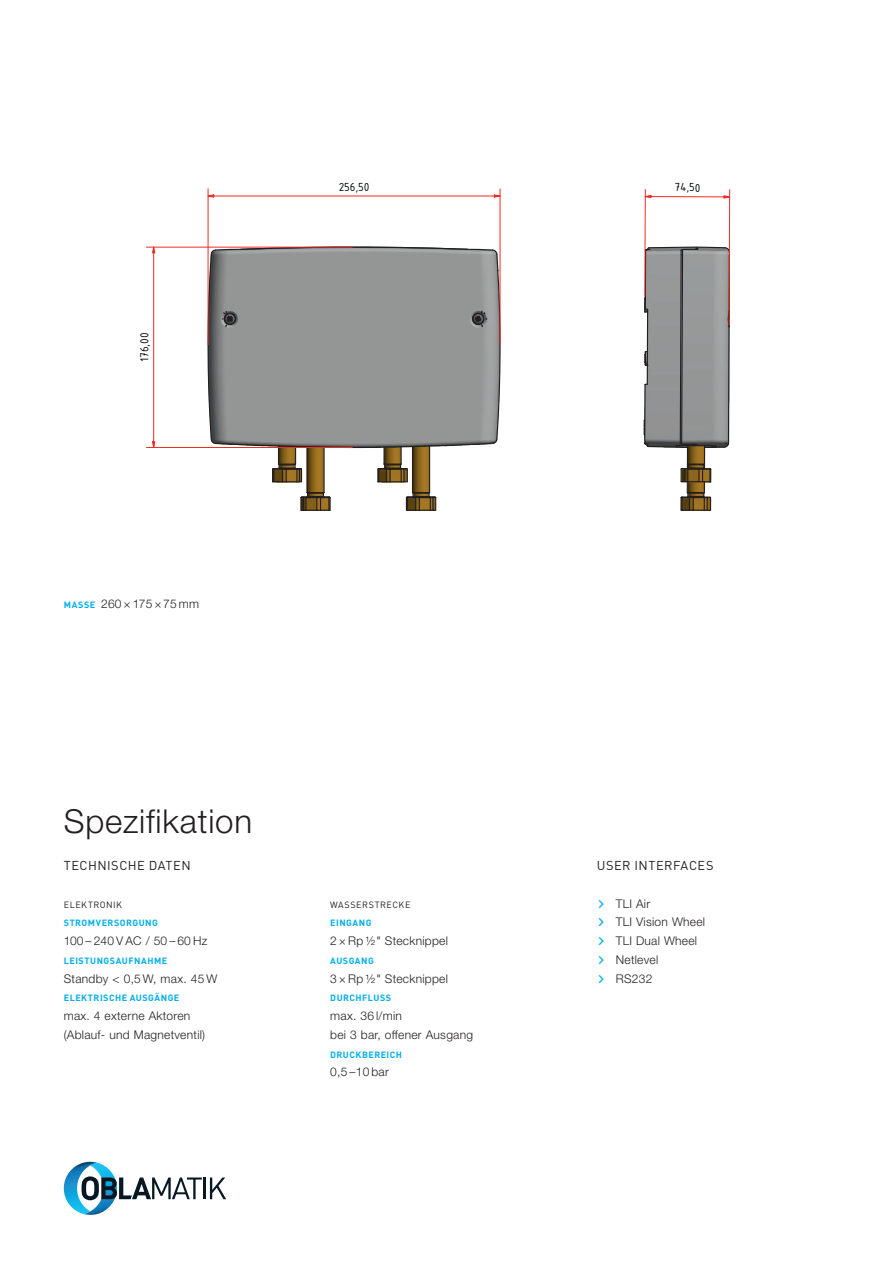
<style>
.page{position:relative;width:893px;height:1263px;background:#fff}
.page>*{position:absolute;margin:0;border:0;box-sizing:border-box;transform-origin:0 0}
.t1{font:300 33px "Helvetica Neue LT Std";letter-spacing:.025em;color:#231f20}
.t2{font:12.75px "DIN";letter-spacing:.04em;color:#231f20}
.t3{font:12.6px "ISOCPEUR";letter-spacing:-.015em;color:#030505}
.t4{font:300 12px/18.8px "Helvetica Neue LT Std";letter-spacing:.02em;color:#231f20}
.t5{font:700 9px "DIN";letter-spacing:.055em;color:#00aeef}
.t6{font:9px "DIN";letter-spacing:.055em;color:#231f20}
.s1{font-family:"DIN";font-weight:700;font-size:9px;color:#00aeef}
</style>
<div class="page">
<svg style="left:64px;top:1162px;width:138px;height:53px"></svg>
<hr style="left:204px;top:1177px;width:2px;height:22px;background:#071822">
<svg style="left:210px;top:1177px;width:16px;height:22px"></svg>
<svg style="left:146px;top:188px;width:355px;height:323px"></svg>
<svg style="left:205px;top:194px;width:9px;height:4px"></svg>
<svg style="left:494px;top:194px;width:6px;height:4px"></svg>
<hr style="left:214px;top:196px;width:280px;height:1px;background:#ee2d23">
<hr style="left:500px;top:189px;width:1px;height:156px;background:#ee2d23">
<hr style="left:208px;top:189px;width:1px;height:156px;background:#ee2d23">
<svg style="left:152px;top:244px;width:3px;height:9px"></svg>
<svg style="left:152px;top:441px;width:3px;height:9px"></svg>
<hr style="left:153px;top:253px;width:1px;height:189px;background:#ee2d23">
<hr style="left:146px;top:247px;width:206px;height:1px;background:#ee2d23">
<hr style="left:146px;top:447px;width:206px;height:1px;background:#ee2d23">
<svg style="left:643px;top:188px;width:88px;height:323px"></svg>
<p class="t3" style="left:136px;top:362px;width:31px;rotate:-90deg">176,00</p>
<p class="t3" style="left:339px;top:179px;width:32px">256,50</p>
<p class="t4" style="left:64px;top:594px;width:137px"><span class="s1">MASSE</span> 260×175×75mm</p>
<h1 class="t1" style="left:64px;top:801px;width:190px">Spezifikation</h1>
<p class="t2" style="left:64px;top:857px;width:128px">TECHNISCHE DATEN</p>
<p class="t6" style="left:64px;top:899px;width:60px">ELEKTRONIK</p>
<p class="t5" style="left:64px;top:917px;width:96px">STROMVERSORGUNG</p>
<p class="t4" style="left:64px;top:931px;width:145px">100 – 240 V AC / 50 – 60 Hz</p>
<p class="t5" style="left:64px;top:955px;width:105px">LEISTUNGSAUFNAHME</p>
<p class="t4" style="left:64px;top:969px;width:155px">Standby &lt; 0,5 W, max. 45 W</p>
<p class="t5" style="left:64px;top:992px;width:117px">ELEKTRISCHE AUSGÄNGE</p>
<p class="t4" style="left:64px;top:1006px;width:143px">max. 4 externe Aktoren (Ablauf- und Magnetventil)</p>
<p class="t6" style="left:330px;top:899px;width:82px">WASSERSTRECKE</p>
<p class="t5" style="left:330px;top:917px;width:43px">EINGANG</p>
<p class="t4" style="left:330px;top:931px;width:119px">2 × Rp 1/2 " Stecknippel</p>
<p class="t5" style="left:330px;top:955px;width:45px">AUSGANG</p>
<p class="t4" style="left:330px;top:969px;width:119px">3 × Rp 1/2 " Stecknippel</p>
<p class="t5" style="left:330px;top:992px;width:63px">DURCHFLUSS</p>
<p class="t4" style="left:330px;top:1006px;width:144px">max. 36 l/min<br>bei 3 bar, offener Ausgang</p>
<p class="t5" style="left:330px;top:1048px;width:73px">DRUCKBEREICH</p>
<p class="t4" style="left:330px;top:1062px;width:60px">0,5 –10 bar</p>
<p class="t3" style="left:674px;top:179px;width:28px">74,50</p>
<p class="t2" style="left:597px;top:857px;width:118px">USER INTERFACES</p>
<p class="t4" style="left:616px;top:894px;width:91px">TLI Air<br>TLI Vision Wheel<br>TLI Dual Wheel<br>Netlevel<br>RS232</p>
</div>
